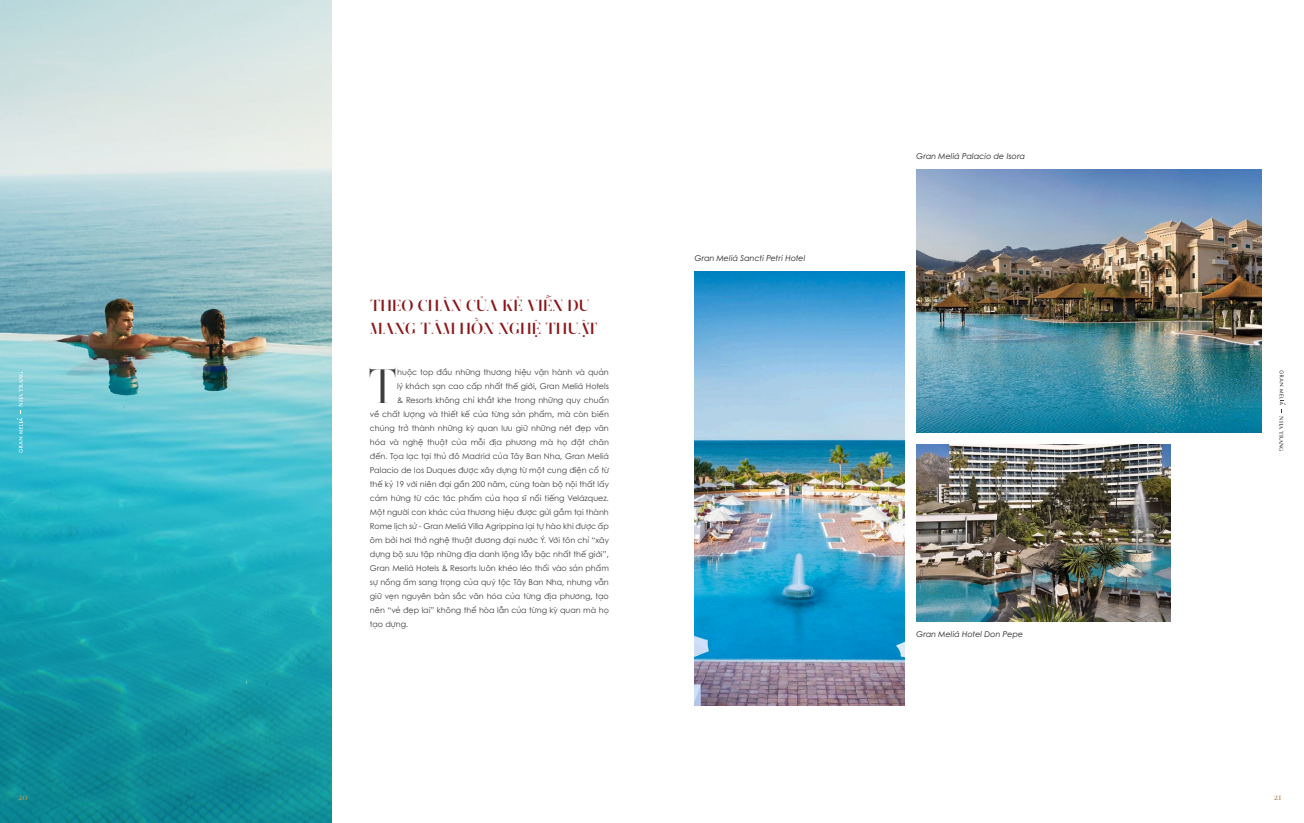
<style>
.page{position:relative;width:1304px;height:823px;background:#fff}
.page>*{position:absolute;margin:0;border:0;box-sizing:border-box;transform-origin:0 0}
.t1{font:48px "Narziss Pro Cy";color:#3e3e3f}
.t2{font:600 16px/23px "Narziss Pro Cy";letter-spacing:.005em;color:#8a171a}
.t3{font:600 11px "Cormorant Garamond";color:#b49360}
.t4{font:8px "SVN Century Gothic";color:#3e3e3f}
.t5{font:8px "SVN Century Gothic Italic";color:#231f20}
.t6{font:700 5.9px "Cormorant Garamond";color:#3e3e3f}
.t7{font:700 5.9px "Cormorant Garamond";color:#fff}
</style>
<div class="page">
<svg style="left:1279px;top:370px;width:7px;height:43px"></svg>
<img style="left:0;top:0;width:332px;height:822px">
<svg style="left:16px;top:410px;width:7px;height:42px"></svg>
<img style="left:694px;top:271px;width:210px;height:434px">
<img style="left:916px;top:169px;width:345px;height:263px">
<img style="left:916px;top:444px;width:255px;height:177px">
<p class="t7" style="left:17px;top:406px;width:37px;rotate:-90deg">NHA TRANG</p>
<p class="t3" style="left:18px;top:788px;width:11px">20</p>
<p class="t2" style="left:370px;top:293px;width:229px">THEO CHÂN CỦA KẺ VIỄN DU<br>MANG TÂM HỒN NGHỆ THUẬT</p>
<p class="t1" style="left:368px;top:355px;width:30px">T</p>
<p class="t4" style="left:397px;top:366px;width:213px">huộc top đầu những thương hiệu vận hành và quản</p>
<p class="t4" style="left:397px;top:380px;width:213px">lý khách sạn cao cấp nhất thế giới, Gran Meliá Hotels</p>
<p class="t4" style="left:397px;top:394px;width:213px">&amp; Resorts không chỉ khắt khe trong những quy chuẩn</p>
<p class="t4" style="left:370px;top:408px;width:240px">về chất lượng và thiết kế của từng sản phẩm, mà còn biến</p>
<p class="t4" style="left:370px;top:422px;width:240px">chúng trở thành những kỳ quan lưu giữ những nét đẹp văn</p>
<p class="t4" style="left:370px;top:436px;width:240px">hóa và nghệ thuật của mỗi địa phương mà họ đặt chân</p>
<p class="t4" style="left:370px;top:450px;width:240px">đến. Tọa lạc tại thủ đô Madrid của Tây Ban Nha, Gran Meliá</p>
<p class="t4" style="left:370px;top:464px;width:240px">Palacio de Ios Duques được xây dựng từ một cung điện cổ từ</p>
<p class="t4" style="left:370px;top:478px;width:241px">thế kỷ 19 với niên đại gần 200 năm, cùng toàn bộ nội thất lấy</p>
<p class="t4" style="left:370px;top:492px;width:240px">cảm hứng từ các tác phẩm của họa sĩ nổi tiếng Velázquez.</p>
<p class="t4" style="left:370px;top:506px;width:240px">Một người con khác của thương hiệu được gửi gắm tại thành</p>
<p class="t4" style="left:370px;top:520px;width:240px">Rome lịch sử - Gran Meliá Villa Agrippina lại tự hào khi được ấp</p>
<p class="t4" style="left:370px;top:534px;width:241px">ôm bởi hơi thở nghệ thuật đương đại nước Ý. Với tôn chỉ “xây</p>
<p class="t4" style="left:370px;top:548px;width:240px">dựng bộ sưu tập những địa danh lộng lẫy bậc nhất thế giới”,</p>
<p class="t4" style="left:370px;top:562px;width:240px">Gran Meliá Hotels &amp; Resorts luôn khéo léo thổi vào sản phẩm</p>
<p class="t4" style="left:370px;top:576px;width:240px">sự nồng ấm sang trọng của quý tộc Tây Ban Nha, nhưng vẫn</p>
<p class="t4" style="left:370px;top:590px;width:240px">giữ vẹn nguyên bản sắc văn hóa của từng địa phương, tạo</p>
<p class="t4" style="left:370px;top:604px;width:240px">nên “vẻ đẹp lai” không thể hòa lẫn của từng kỳ quan mà họ</p>
<p class="t4" style="left:370px;top:618px;width:40px">tạo dựng.</p>
<p class="t5" style="left:694px;top:252px;width:112px">Gran Meliá Sancti Petri Hotel</p>
<p class="t5" style="left:916px;top:150px;width:110px">Gran Meliá Palacio de Isora</p>
<p class="t5" style="left:916px;top:628px;width:108px">Gran Meliá Hotel Don Pepe</p>
<p class="t6" style="left:1285px;top:416px;width:37px;rotate:90deg">NHA TRANG</p>
<h3 class="t3" style="left:1274px;top:788px;width:10px">21</h3>
</div>
